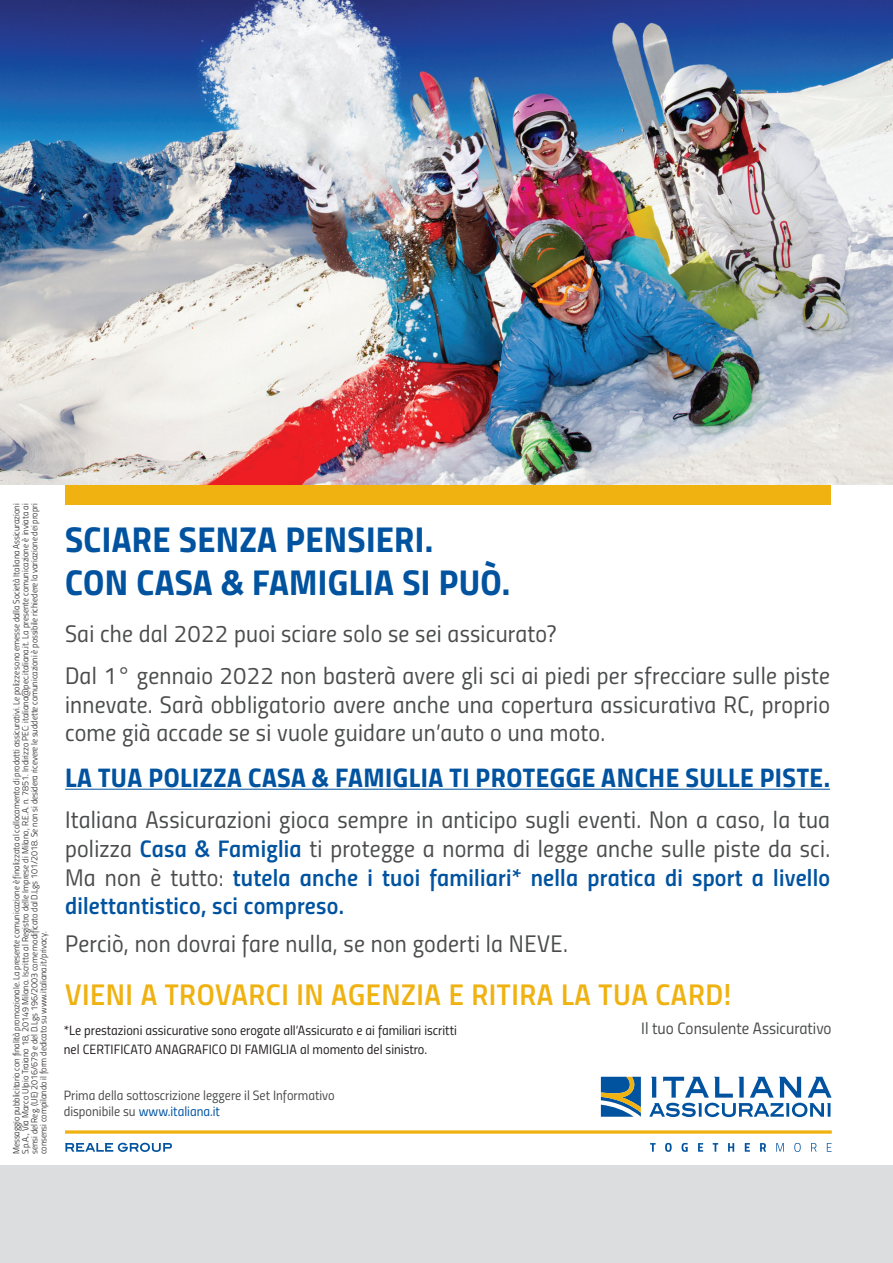
<style>
.page{position:relative;width:893px;height:1263px;background:#fff}
.page>*{position:absolute;margin:0;border:0;box-sizing:border-box;transform-origin:0 0}
.t1{font:36px/43.2px "Titillium Bold Upright";letter-spacing:.01em;color:#0153a0}
.t2{font:30px "Titillium Semibold Upright";letter-spacing:.02em;color:#efb211}
.t3{font:27px "Titillium Bold Upright";letter-spacing:.02em;color:#0153a0}
.t4{font:24px/28.8px "Titillium Regular Upright";letter-spacing:.01em;color:#4b4c4d}
.t5{font:24px/28.8px "Titillium Semibold Upright";letter-spacing:.01em;color:#0153a0}
.t6{font:16.5px "Titillium Regular Upright";color:#4b4c4d}
.t7{font:13.5px/19px "Titillium Regular Upright";color:#231f20}
.t8{font:13.5px/16.5px "Titillium Regular Upright";color:#4b4c4d}
.t9{font:9px/9px "Titillium Light Upright";letter-spacing:-.005em;color:#231f20;text-align:justify}
.s1{font-family:"Titillium Semibold Upright";color:#0153a0}
.s2{font-family:"Titillium Regular Upright";color:#4b4c4d}
.s3{color:#0153a0}
</style>
<div class="page">
<div style="left:65px;top:485px;width:765px;height:19px;background:#efb211"></div>
<div style="left:0;top:1166px;width:893px;height:97px;background:#dcdddf"></div>
<hr style="left:65px;top:1131px;width:766px;height:2px;background:#efb211">
<svg style="left:601px;top:1077px;width:40px;height:40px"></svg>
<svg style="left:649px;top:1077px;width:182px;height:40px"></svg>
<svg style="left:65px;top:1143px;width:107px;height:9px"></svg>
<svg style="left:650px;top:1143px;width:181px;height:9px"></svg>
<hr style="left:65px;top:789px;width:765px;height:1px;background:#0153a0">
<img style="left:0;top:0;width:893px;height:485px">
<p class="t9" style="left:13px;top:1154px;width:652px;rotate:-90deg">Messaggio pubblicitario con finalità promozionale. La presente comunicazione è finalizzata al collocamento di prodotti assicurativi. Le polizze sono emesse dalla Società Italiana Assicurazioni S.p.A., Via Marco Ulpio Traiano 18, 20149 Milano. Iscritta al Registro delle Imprese di Milano, R.E.A. n. 7851. Indirizzo PEC: italiana@pec.italiana.it. La presente comunicazione è inviata ai sensi del Reg. (UE) 2016/679 e del D.Lgs 196/2003 come modificato dal D.Lgs 101/2018. Se non si desidera ricevere le suddette comunicazioni è possibile richiedere la variazione dei propri consensi compilando il form dedicato su www.italiana.it/privacy.</p>
<h1 class="t1" style="left:65px;top:521px;width:446px">SCIARE SENZA PENSIERI.<br>CON CASA &amp; FAMIGLIA SI PUÒ.</h1>
<h3 class="t4" style="left:65px;top:615px;width:766px;line-height:41.5px">Sai che dal 2022 puoi sciare solo se sei assicurato?<br>Dal 1° gennaio 2022 non basterà avere gli sci ai piedi per sfrecciare sulle piste</h3>
<h3 class="t4" style="left:65px;top:692px;width:767px">innevate. Sarà obbligatorio avere anche una copertura assicurativa RC, proprio come già accade se si vuole guidare un’auto o una moto.</h3>
<h3 class="t3" style="left:65px;top:767px;width:766px">LA TUA POLIZZA CASA &amp; FAMIGLIA TI PROTEGGE ANCHE SULLE PISTE.</h3>
<h3 class="t4" style="left:65px;top:808px;width:766px">Italiana Assicurazioni gioca sempre in anticipo sugli eventi. Non a caso, la tua polizza <span class="s1">Casa &amp; Famiglia</span> ti protegge a norma di legge anche sulle piste da sci.</h3>
<h3 class="t5" style="left:65px;top:865px;width:767px"><span class="s2">Ma non è tutto:</span> tutela anche i tuoi familiari* nella pratica di sport a livello dilettantistico, sci compreso.</h3>
<h3 class="t4" style="left:65px;top:931px;width:504px">Perciò, non dovrai fare nulla, se non goderti la NEVE.</h3>
<h2 class="t2" style="left:65px;top:983px;width:668px">VIENI A TROVARCI IN AGENZIA E RITIRA LA TUA CARD!</h2>
<h3 class="t7" style="left:64px;top:1022px;width:395px">*Le prestazioni assicurative sono erogate all’Assicurato e ai familiari iscritti nel CERTIFICATO ANAGRAFICO DI FAMIGLIA al momento del sinistro.</h3>
<h3 class="t8" style="left:64px;top:1088px;width:272px">Prima della sottoscrizione leggere il Set Informativo disponibile su <span class="s3">www.italiana.it</span></h3>
<h3 class="t6" style="left:641px;top:1022px;width:192px">Il tuo Consulente Assicurativo</h3>
</div>
